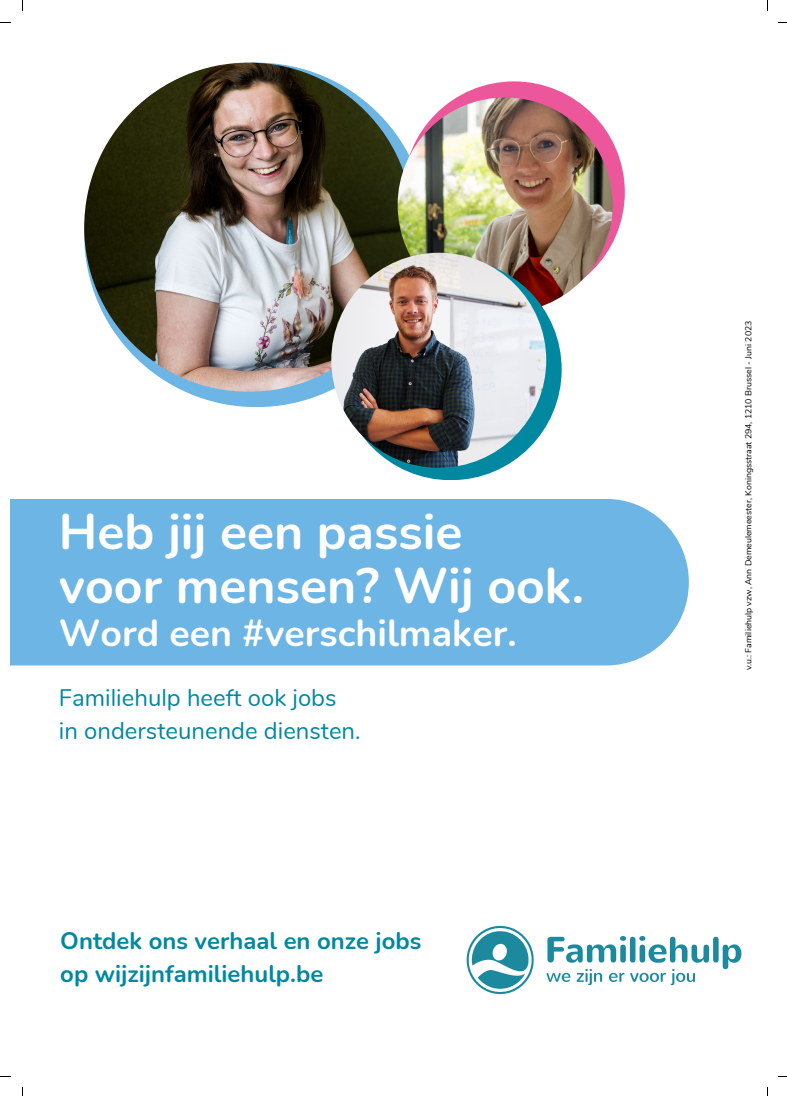
<style>
.page{position:relative;width:787px;height:1096px;background:#fff}
.page>*{position:absolute;margin:0;border:0;box-sizing:border-box;transform-origin:0 0}
.t1{font:700 49.88px "Nunito";color:#fff}
.t2{font:700 37.5px "Nunito";color:#fff}
.t3{font:700 23.88px "Nunito";color:#0088a0}
.t4{font:23.88px "Nunito";color:#0088a0}
.t5{font:8.75px "Nunito";color:#000}
</style>
<div class="page">
<div style="left:10px;top:499px;width:679px;height:166px;background:#6cb5e5"></div>
<div style="left:84px;top:63px;width:345px;height:344px;background:#6cb5e5;border-radius:50%"></div>
<div style="left:403px;top:81px;width:222px;height:222px;background:#eb579a;border-radius:50%"></div>
<img style="left:84px;top:63px;width:329px;height:329px;border-radius:50%">
<img style="left:398px;top:97px;width:215px;height:215px;border-radius:50%">
<img style="left:466px;top:925px;width:276px;height:70px">
<div style="left:340px;top:258px;width:222px;height:222px;background:#0088a0;border-radius:50%"></div>
<img style="left:331px;top:253px;width:215px;height:215px;border-radius:50%">
<p class="t1" style="left:59px;top:498px;width:405px">Heb jij een passie</p>
<p class="t1" style="left:59px;top:552px;width:527px">voor mensen? Wij ook.</p>
<p class="t2" style="left:59px;top:608px;width:459px">Word een #verschilmaker.</p>
<p class="t4" style="left:59px;top:681px;width:279px">Familiehulp heeft ook jobs</p>
<p class="t4" style="left:59px;top:714px;width:303px">in ondersteunende diensten.</p>
<p class="t3" style="left:60px;top:924px;width:363px">Ontdek ons verhaal en onze jobs</p>
<p class="t3" style="left:60px;top:957px;width:265px">op wijzijnfamiliehulp.be</p>
<p class="t5" style="left:742px;top:670px;width:351px;rotate:-90deg">v.u.: Familiehulp vzw, Ann Demeulemeester, Koningsstraat 294, 1210 Brussel - Juni 2023</p>
</div>
